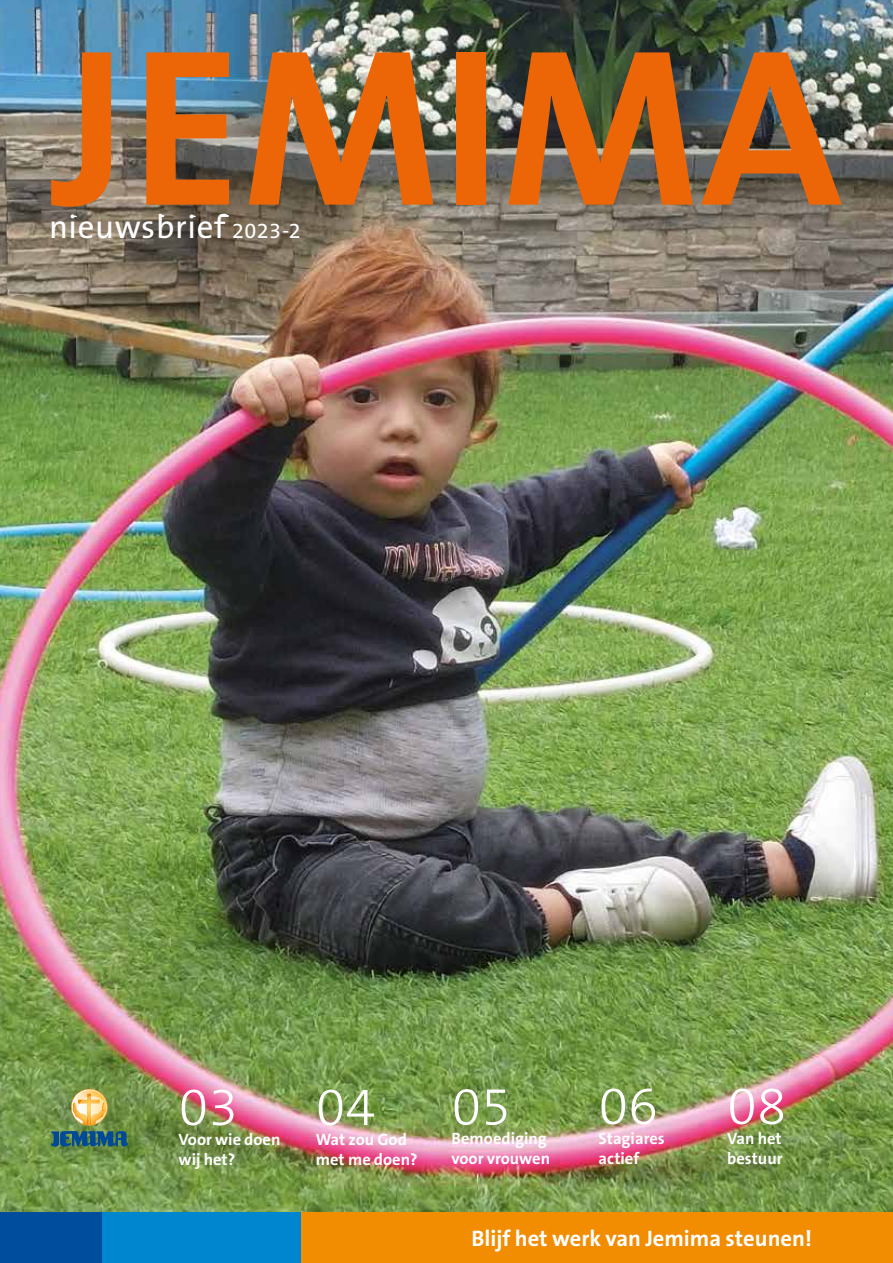
<style>
.page{position:relative;width:893px;height:1263px;background:#fff}
.page>*{position:absolute;margin:0;border:0;box-sizing:border-box;transform-origin:0 0}
.t1{font:300 54px "The Sans B3";color:#fff}
.t2{font:34.35px "The Sans B5 Plain";color:#fff}
.t3{font:33px "The Sans B5 Plain";letter-spacing:.02em;color:#fff}
.t4{font:700 22.5px "The Sans B7";color:#fff}
.t5{font:700 16.5px/19.8px "The Sans B7";color:#fff}
.s1{font-size:21.75px}
</style>
<div class="page">
<img style="left:0;top:0;width:893px;height:1212px">
<svg style="left:51px;top:52px;width:60px;height:155px;background:#b87a4b"></svg>
<svg style="left:146px;top:52px;width:83px;height:153px;background:#b96930"></svg>
<img style="left:249px;top:52px;width:184px;height:153px">
<div style="left:456px;top:52px;width:29px;height:153px;background:#ec6608"></div>
<svg style="left:508px;top:52px;width:185px;height:153px;background:#a65f24"></svg>
<img style="left:701px;top:52px;width:141px;height:153px">
<svg style="left:51px;top:1089px;width:77px;height:57px;background:#7d9263"></svg>
<div style="left:0;top:1212px;width:893px;height:51px;background:#f28c00"></div>
<div style="left:0;top:1212px;width:102px;height:51px;background:#004d9d"></div>
<div style="left:102px;top:1212px;width:198px;height:51px;background:#0086ce"></div>
<h3 class="t3" style="left:49px;top:210px;width:178px">nieuwsbrief</h3>
<h2 class="t2" style="left:51px;top:211px;width:251px">nieuwsbrief <span class="s1">2023-2</span></h2>
<h1 class="t1" style="left:179px;top:1079px;width:61px">03</h1>
<p class="t5" style="left:179px;top:1130px;width:103px">Voor wie doen wij het?</p>
<h1 class="t1" style="left:316px;top:1079px;width:61px">04</h1>
<p class="t5" style="left:316px;top:1130px;width:103px">Wat zou God met me doen?</p>
<h1 class="t1" style="left:451px;top:1079px;width:61px">05</h1>
<p class="t5" style="left:451px;top:1129px;width:100px">Bemoediging voor vrouwen</p>
<h1 class="t1" style="left:598px;top:1078px;width:61px">06</h1>
<p class="t5" style="left:598px;top:1129px;width:68px">Stagiares actief</p>
<h1 class="t1" style="left:727px;top:1078px;width:61px">08</h1>
<p class="t5" style="left:727px;top:1129px;width:57px">Van het bestuur</p>
<h3 class="t4" style="left:471px;top:1226px;width:342px">Blijf het werk van Jemima steunen!</h3>
</div>
